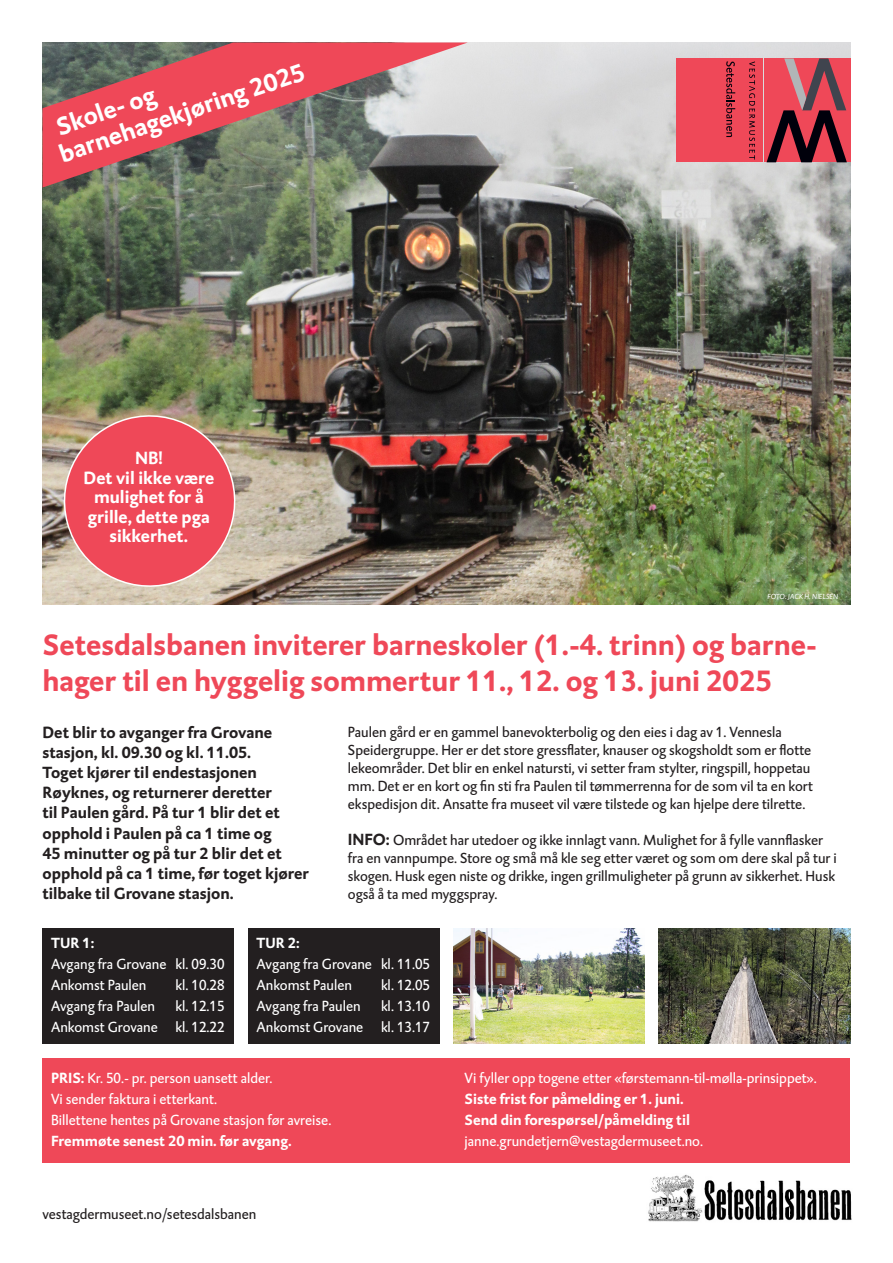
<style>
.page{position:relative;width:893px;height:1263px;background:#fff}
.page>*{position:absolute;margin:0;border:0;box-sizing:border-box;transform-origin:0 0}
.t1{font:700 30px/36px "DTL Caspari TOT";color:#ef4858}
.t2{font:700 25.5px "DTL Caspari TOT";color:#fff}
.t3{font:700 18px/19.5px "DTL Caspari TOT";color:#fff;text-align:center}
.t4{font:700 16.5px/20.1px "DTL Caspari TOT";color:#231f20}
.t5{font:15px/18px "DTL Caspari TOT";color:#231f20}
.t6{font:15px/21px "DTL Caspari TOT";color:#fff}
.t7{font:700 15px "DTL Caspari TOT";color:#fff}
.t8{font:italic 7.5px "DTL Caspari TOT";color:#fff}
.s1{font-weight:700;font-size:16.5px}
.s2{font-weight:700}
</style>
<div class="page">
<div style="left:43px;top:1058px;width:807px;height:104px;background:#ef4858"></div>
<img style="left:43px;top:43px;width:807px;height:562px">
<svg style="left:43px;top:43px;width:425px;height:145px;background:#a96b6b"></svg>
<img style="left:659px;top:928px;width:191px;height:116px">
<img style="left:453px;top:928px;width:192px;height:116px">
<svg style="left:55px;top:407px;width:189px;height:188px;background:#db6f70"></svg>
<img style="left:648px;top:1174px;width:204px;height:48px">
<div style="left:741px;top:58px;width:22px;height:104px;background:#ef4858"></div>
<div style="left:676px;top:58px;width:64px;height:104px;background:#ef4858"></div>
<div style="left:764px;top:58px;width:86px;height:104px;background:#ef4858"></div>
<svg style="left:749px;top:61px;width:6px;height:99px"></svg>
<svg style="left:766px;top:58px;width:81px;height:104px"></svg>
<svg style="left:726px;top:61px;width:9px;height:76px"></svg>
<div style="left:43px;top:928px;width:191px;height:116px;background:#231f20"></div>
<div style="left:248px;top:928px;width:191px;height:116px;background:#231f20"></div>
<p class="t2" style="left:55px;top:139px;width:259px;rotate:-19deg">barnehagekjøring 2025</p>
<p class="t2" style="left:51px;top:111px;width:105px;rotate:-19deg">Skole- og</p>
<p class="t3" style="left:135px;top:448px;width:29px">NB!</p>
<p class="t3" style="left:84px;top:467px;width:132px">Det vil ikke være mulighet for å grille, dette pga sikkerhet.</p>
<p class="t8" style="left:767px;top:591px;width:72px">FOTO: JACK H. NIELSEN</p>
<p class="t1" style="left:43px;top:626px;width:776px">Setesdalsbanen inviterer barneskoler (1.-4. trinn) og barne&shy;hager til en hyggelig sommertur 11., 12. og 13. juni 2025</p>
<p class="t4" style="left:43px;top:722px;width:268px">Det blir to avganger fra Grovane stasjon, kl. 09.30 og kl. 11.05.<br>Toget kjører til endestasjonen<br>Røyknes, og returnerer deretter<br>til Paulen gård. På tur 1 blir det et opphold i Paulen på ca 1 time og<br>45 minutter og på tur 2 blir det et opphold på ca 1 time, før toget kjører tilbake til Grovane stasjon.</p>
<p class="t5" style="left:348px;top:722px;width:467px">Paulen gård er en gammel banevokterbolig og den eies i dag av 1. Vennesla Speidergruppe. Her er det store gressflater, knauser og skogsholdt som er flotte lekeområder. Det blir en enkel natursti, vi setter fram stylter, ringspill, hoppetau mm. Det er en kort og fin sti fra Paulen til tømmerrenna for de som vil ta en kort ekspedisjon dit. Ansatte fra museet vil være tilstede og kan hjelpe dere tilrette.</p>
<p class="t5" style="left:348px;top:830px;width:490px"><span class="s1">INFO:</span> Området har utedoer og ikke innlagt vann. Mulighet for å fylle vannflasker fra en vannpumpe. Store og små må kle seg etter været og som om dere skal på tur i skogen. Husk egen niste og drikke, ingen grillmuligheter på grunn av sikkerhet. Husk også å ta med myggspray.</p>
<p class="t7" style="left:51px;top:933px;width:45px">TUR 1:</p>
<p class="t6" style="left:51px;top:954px;width:175px">Avgang fra Grovane kl. 09.30</p>
<p class="t6" style="left:51px;top:975px;width:97px">Ankomst Paulen</p>
<p class="t6" style="left:176px;top:975px;width:51px">kl. 10.28</p>
<p class="t6" style="left:51px;top:996px;width:106px">Avgang fra Paulen</p>
<p class="t6" style="left:176px;top:996px;width:51px">kl. 12.15</p>
<p class="t6" style="left:51px;top:1017px;width:175px">Ankomst Grovane kl. 12.22</p>
<p class="t7" style="left:256px;top:933px;width:45px">TUR 2:</p>
<p class="t6" style="left:256px;top:954px;width:175px">Avgang fra Grovane kl. 11.05</p>
<p class="t6" style="left:256px;top:975px;width:97px">Ankomst Paulen</p>
<p class="t6" style="left:381px;top:975px;width:51px">kl. 12.05</p>
<p class="t6" style="left:256px;top:996px;width:106px">Avgang fra Paulen</p>
<p class="t6" style="left:381px;top:996px;width:51px">kl. 13.10</p>
<p class="t6" style="left:256px;top:1017px;width:175px">Ankomst Grovane kl. 13.17</p>
<p class="t6" style="left:51px;top:1068px;width:223px"><span class="s2">PRIS:</span> Kr. 50.- pr. person uansett alder.</p>
<p class="t6" style="left:51px;top:1089px;width:168px">Vi sender faktura i etterkant.</p>
<p class="t6" style="left:51px;top:1110px;width:282px">Billettene hentes på Grovane stasjon før avreise.<br><span class="s2">Fremmøte senest 20 min. før avgang.</span></p>
<p class="t5" style="left:43px;top:1205px;width:215px">vestagdermuseet.no/setesdalsbanen</p>
<p class="t6" style="left:465px;top:1067px;width:354px">Vi fyller opp togene etter «førstemann-til-mølla-prinsippet».</p>
<p class="t7" style="left:465px;top:1089px;width:220px">Siste frist for påmelding er 1. juni.</p>
<p class="t7" style="left:465px;top:1110px;width:227px">Send din forespørsel/påmelding til</p>
<p class="t6" style="left:465px;top:1130px;width:240px">janne.grundetjern@vestagdermuseet.no.</p>
</div>
